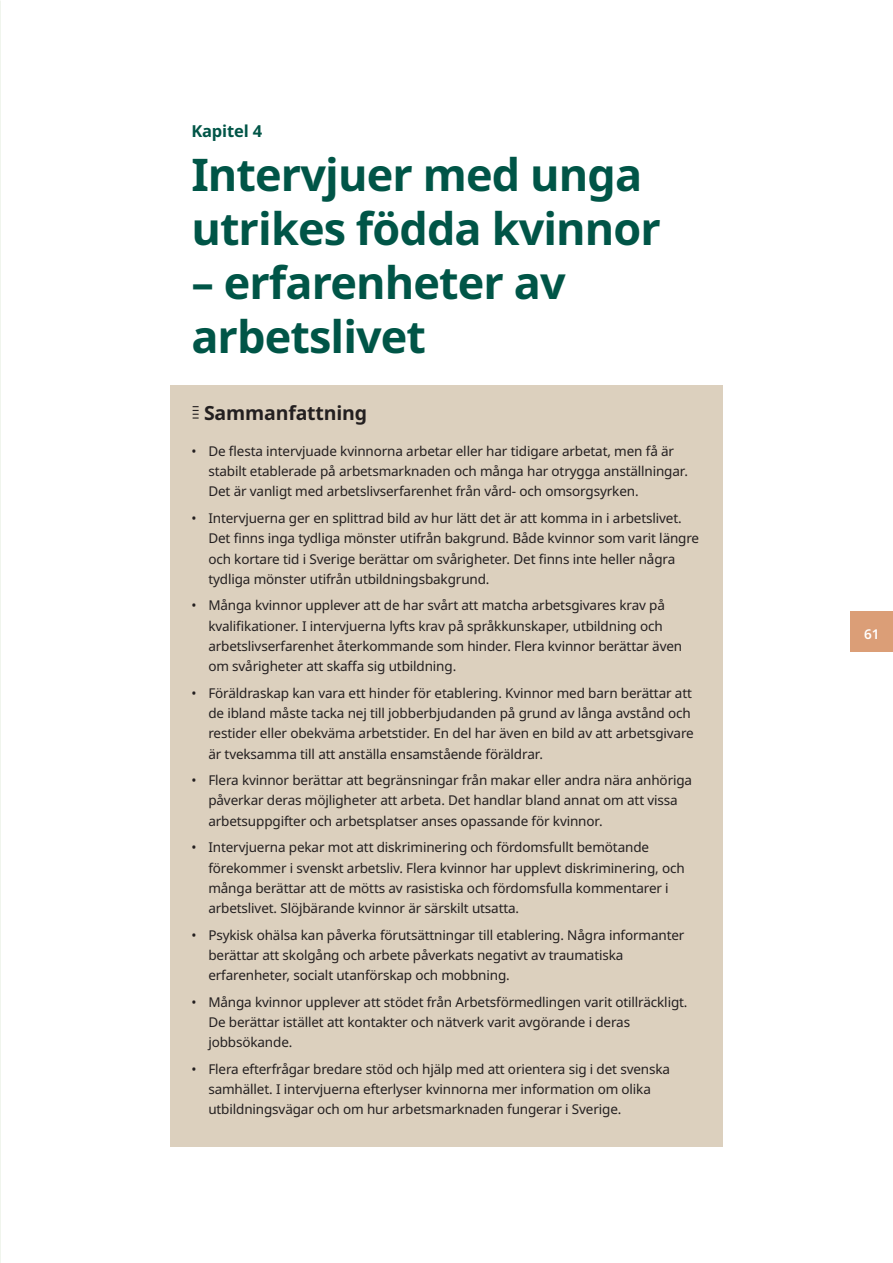
<style>
.page{position:relative;width:893px;height:1263px;background:#fff}
.page>*{position:absolute;margin:0;border:0;box-sizing:border-box;transform-origin:0 0}
.RUBRIK_1__H1{font:700 45px/54px "Noto Sans";letter-spacing:-.02em;color:#005547}
.MELLIS_1__H2{font:700 19.5px "Noto Sans";letter-spacing:-.01em;color:#231f20}
.KAPITEL__H1{font:700 16.5px "Noto Sans";letter-spacing:-.01em;color:#005547}
.PUNKTLISTA_2{font:13.5px/20.2px "Noto Sans";letter-spacing:-.01em;color:#231f20}
.t1{font:600 13.5px "Noto Sans";color:#fff}
</style>
<div class="page">
<div style="left:850px;top:611px;width:43px;height:41px;background:#db9e77"></div>
<div style="left:170px;top:385px;width:553px;height:762px;background:#dcd0be"></div>
<svg style="left:193px;top:406px;width:6px;height:13px"></svg>
<img style="left:0;top:252px;width:1px;height:1011px">
<h1 class="KAPITEL__H1" style="left:191px;top:119px;width:72px">Kapitel 4</h1>
<h1 class="RUBRIK_1__H1" style="left:191px;top:148px;width:471px">Intervjuer med unga utrikes födda kvinnor</h1>
<h1 class="RUBRIK_1__H1" style="left:191px;top:256px;width:376px">– erfarenheter av arbetslivet</h1>
<h2 class="MELLIS_1__H2" style="left:204px;top:399px;width:165px">Sammanfattning</h2>
<p class="PUNKTLISTA_2" style="left:208px;top:441px;width:481px;text-indent:-17px">• De flesta intervjuade kvinnorna arbetar eller har tidigare arbetat, men få är stabilt etablerade på arbetsmarknaden och många har otrygga anställningar.<br>Det är vanligt med arbetslivserfarenhet från vård- och omsorgsyrken.</p>
<p class="PUNKTLISTA_2" style="left:208px;top:508px;width:492px;text-indent:-17px">• Intervjuerna ger en splittrad bild av hur lätt det är att komma in i arbetslivet.<br>Det finns inga tydliga mönster utifrån bakgrund. Både kvinnor som varit längre och kortare tid i Sverige berättar om svårigheter. Det finns inte heller några tydliga mönster utifrån utbildningsbakgrund.</p>
<p class="PUNKTLISTA_2" style="left:208px;top:596px;width:475px;text-indent:-17px">• Många kvinnor upplever att de har svårt att matcha arbetsgivares krav på kvalifikationer. I intervjuerna lyfts krav på språkkunskaper, utbildning och arbetslivserfarenhet återkommande som hinder. Flera kvinnor berättar även om svårigheter att skaffa sig utbildning.</p>
<p class="PUNKTLISTA_2" style="left:208px;top:683px;width:487px;text-indent:-17px">• Föräldraskap kan vara ett hinder för etablering. Kvinnor med barn berättar att de ibland måste tacka nej till jobberbjudanden på grund av långa avstånd och restider eller obekväma arbetstider. En del har även en bild av att arbetsgivare är tveksamma till att anställa ensamstående föräldrar.</p>
<p class="PUNKTLISTA_2" style="left:208px;top:770px;width:485px;text-indent:-17px">• Flera kvinnor berättar att begränsningar från makar eller andra nära anhöriga påverkar deras möjligheter att arbeta. Det handlar bland annat om att vissa arbetsuppgifter och arbetsplatser anses opassande för kvinnor.</p>
<p class="PUNKTLISTA_2" style="left:208px;top:837px;width:478px;text-indent:-17px">• Intervjuerna pekar mot att diskriminering och fördomsfullt bemötande förekommer i svenskt arbetsliv. Flera kvinnor har upplevt diskriminering, och många berättar att de mötts av rasistiska och fördomsfulla kommentarer i arbetslivet. Slöjbärande kvinnor är särskilt utsatta.</p>
<p class="PUNKTLISTA_2" style="left:208px;top:925px;width:478px;text-indent:-17px">• Psykisk ohälsa kan påverka förutsättningar till etablering. Några informanter berättar att skolgång och arbete påverkats negativt av traumatiska erfarenheter, socialt utanförskap och mobbning.</p>
<p class="PUNKTLISTA_2" style="left:208px;top:992px;width:481px;text-indent:-17px">• Många kvinnor upplever att stödet från Arbetsförmedlingen varit otillräckligt.<br>De berättar istället att kontakter och nätverk varit avgörande i deras jobbsökande.</p>
<p class="PUNKTLISTA_2" style="left:208px;top:1059px;width:463px;text-indent:-17px">• Flera efterfrågar bredare stöd och hjälp med att orientera sig i det svenska samhället. I intervjuerna efterlyser kvinnorna mer information om olika utbildningsvägar och om hur arbetsmarknaden fungerar i Sverige.</p>
<p class="t1" style="left:864px;top:624px;width:17px">61</p>
</div>
